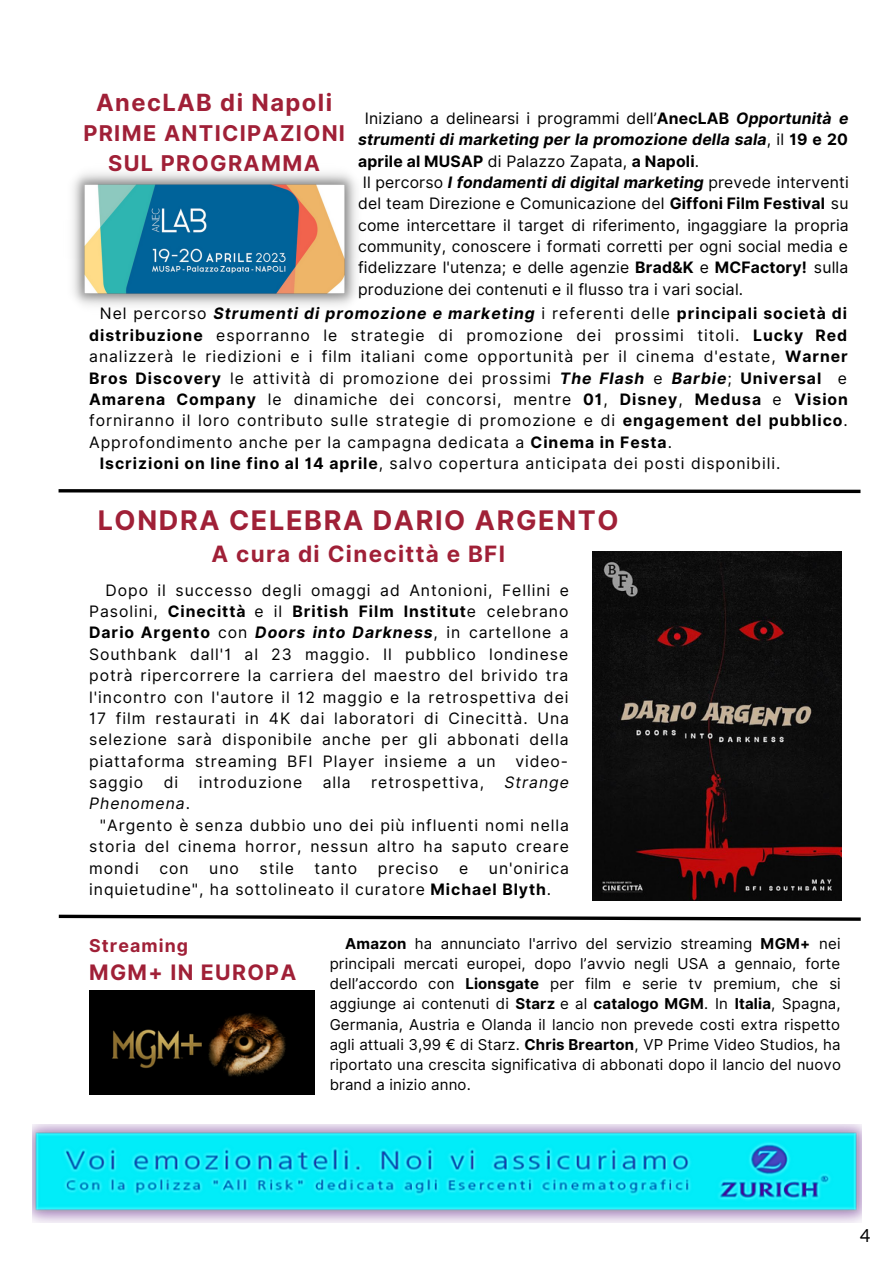
<style>
.page{position:relative;width:893px;height:1264px;background:#fff}
.page>*{position:absolute;margin:0;border:0;box-sizing:border-box;transform-origin:0 0}
.t1{font:700 27px "Inter";letter-spacing:.06em;color:#a02037}
.t2{font:700 23.7px "Inter";letter-spacing:.06em;color:#a02037}
.t3{font:700 22.5px "Inter";letter-spacing:.06em;color:#a02037}
.t4{font:700 21.75px/30.3px "Inter";letter-spacing:.06em;color:#a02037;text-align:center}
.t5{font:700 21.3px "Inter";letter-spacing:.06em;color:#a02037}
.t6{font:18px "Aleo";color:#000}
.t7{font:700 17.7px "Inter";letter-spacing:.06em;color:#a02037}
.t8{font:15.75px/21.3px "Inter";letter-spacing:.06em;color:#000;text-align:justify}
.t9{font:15.75px/21.3px "Inter";letter-spacing:.01em;color:#000}
.t10{font:italic 700 15.75px "Inter";letter-spacing:.06em;color:#000}
.t11{font:700 15.75px "Inter";letter-spacing:.06em;color:#000}
.t12{font:italic 15.75px "Inter";letter-spacing:.06em;color:#000}
.t13{font:15px/20.2px "Inter";letter-spacing:.01em;color:#000;text-align:justify}
.s1{font-weight:700}
.s2{font-weight:700;font-style:italic}
.s3{font-weight:400;font-style:normal}
.s4{font-style:normal}
.s5{font-weight:400}
</style>
<div class="page">
<svg style="left:58px;top:489px;width:803px;height:5px"></svg>
<svg style="left:58px;top:914px;width:803px;height:7px"></svg>
<img style="left:592px;top:551px;width:248px;height:349px">
<img style="left:72px;top:172px;width:285px;height:134px">
<img style="left:89px;top:990px;width:225px;height:104px">
<img style="left:32px;top:1124px;width:828px;height:98px">
<h2 class="t2" style="left:96px;top:88px;width:237px">AnecLAB di Napoli</h2>
<h3 class="t4" style="left:83px;top:118px;width:263px">PRIME ANTICIPAZIONI<br>SUL PROGRAMMA</h3>
<p class="t9" style="left:358px;top:107px;width:492px;text-indent:7px">Iniziano a delinearsi i programmi dell’<span class="s1">AnecLAB</span> <span class="s2">Opportunità e strumenti di marketing per la promozione della sala</span>, il <span class="s1">19 e 20 aprile al MUSAP</span> di Palazzo Zapata, <span class="s1">a Napoli</span>.<br>Il percorso <span class="s2">I fondamenti di digital marketing</span> prevede interventi del team Direzione e Comunicazione del <span class="s1">Giffoni Film Festival</span> su come intercettare il target di riferimento, ingaggiare la propria community, conoscere i formati corretti per ogni social media e fidelizzare l'utenza; e delle agenzie <span class="s1">Brad&amp;K</span> e <span class="s1">MCFactory!</span> sulla produzione dei contenuti e il flusso tra i vari social.</p>
<p class="t10" style="left:100px;top:304px;width:748px"><span class="s3">Nel percorso</span> Strumenti di promozione e marketing <span class="s3">i referenti delle</span> <span class="s4">principali società di</span></p>
<p class="t8" style="left:89px;top:324px;width:759px"><span class="s1">distribuzione</span> esporranno le strategie di promozione dei prossimi titoli. <span class="s1">Lucky Red</span></p>
<p class="t8" style="left:89px;top:346px;width:760px">analizzerà le riedizioni e i film italiani come opportunità per il cinema d'estate, <span class="s1">Warner</span></p>
<p class="t8" style="left:89px;top:367px;width:759px"><span class="s1">Bros Discovery</span> le attività di promozione dei prossimi <span class="s2">The Flash</span> e <span class="s2">Barbie</span>; <span class="s1">Universal</span> e</p>
<p class="t11" style="left:89px;top:390px;width:760px">Amarena Company <span class="s5">le dinamiche dei concorsi, mentre</span> 01<span class="s5">,</span> Disney<span class="s5">,</span> Medusa <span class="s5">e</span> Vision</p>
<p class="t8" style="left:89px;top:410px;width:760px">forniranno il loro contributo sulle strategie di promozione e di <span class="s1">engagement del pubblico</span>.</p>
<p class="t8" style="left:89px;top:431px;width:584px">Approfondimento anche per la campagna dedicata a <span class="s1">Cinema in Festa</span>.</p>
<p class="t8" style="left:100px;top:452px;width:682px"><span class="s1">Iscrizioni on line fino al 14 aprile</span>, salvo copertura anticipata dei posti disponibili.</p>
<h1 class="t1" style="left:98px;top:504px;width:522px">LONDRA CELEBRA DARIO ARGENTO</h1>
<h3 class="t3" style="left:211px;top:541px;width:295px">A cura di Cinecittà e BFI</h3>
<p class="t8" style="left:89px;top:579px;width:481px;text-indent:16px">Dopo il successo degli omaggi ad Antonioni, Fellini e Pasolini, <span class="s1">Cinecittà</span> e il <span class="s1">British Film Institut</span>e celebrano <span class="s1">Dario Argento</span> con <span class="s2">Doors into Darkness</span>, in cartellone a Southbank dall'1 al 23 maggio. Il pubblico londinese potrà ripercorrere la carriera del maestro del brivido tra l'incontro con l'autore il 12 maggio e la retrospettiva dei 17 film restaurati in 4K dai laboratori di Cinecittà. Una selezione sarà disponibile anche per gli abbonati della piattaforma streaming BFI Player insieme a un video&shy;saggio</p>
<p class="t8" style="left:164px;top:771px;width:16px">di</p>
<p class="t8" style="left:199px;top:771px;width:105px">introduzione</p>
<p class="t8" style="left:323px;top:771px;width:30px">alla</p>
<p class="t8" style="left:371px;top:771px;width:114px">retrospettiva,</p>
<p class="t12" style="left:504px;top:773px;width:66px">Strange</p>
<p class="t12" style="left:89px;top:794px;width:102px">Phenomena<span class="s4">.</span></p>
<p class="t8" style="left:100px;top:814px;width:470px">"Argento è senza dubbio uno dei più influenti nomi nella</p>
<p class="t8" style="left:89px;top:835px;width:481px">storia del cinema horror, nessun altro ha saputo creare</p>
<p class="t8" style="left:89px;top:857px;width:51px">mondi</p>
<p class="t8" style="left:159px;top:857px;width:31px">con</p>
<p class="t8" style="left:209px;top:857px;width:31px">uno</p>
<p class="t8" style="left:259px;top:857px;width:36px">stile</p>
<p class="t8" style="left:314px;top:857px;width:44px">tanto</p>
<p class="t8" style="left:378px;top:857px;width:62px">preciso</p>
<p class="t8" style="left:459px;top:857px;width:11px">e</p>
<p class="t8" style="left:89px;top:857px;width:481px;text-indent:399px">un'onirica inquietudine", ha sottolineato il curatore <span class="s1">Michael Blyth</span>.</p>
<p class="t7" style="left:89px;top:934px;width:100px">Streaming</p>
<h3 class="t5" style="left:89px;top:959px;width:208px">MGM+ IN EUROPA</h3>
<p class="t13" style="left:329px;top:933px;width:512px;text-indent:15px"><span class="s1">Amazon</span> ha annunciato l'arrivo del servizio streaming <span class="s1">MGM+</span> nei principali mercati europei, dopo l’avvio negli USA a gennaio, forte dell’accordo con <span class="s1">Lionsgate</span> per film e serie tv premium, che si aggiunge ai contenuti di <span class="s1">Starz</span> e al <span class="s1">catalogo MGM</span>. In <span class="s1">Italia</span>, Spagna, Germania, Austria e Olanda il lancio non prevede costi extra rispetto agli attuali 3,99 € di Starz. <span class="s1">Chris Brearton</span>, VP Prime Video Studios, ha riportato una crescita significativa di abbonati dopo il lancio del nuovo brand a inizio anno.</p>
<p class="t6" style="left:859px;top:1224px;width:12px">4</p>
</div>
